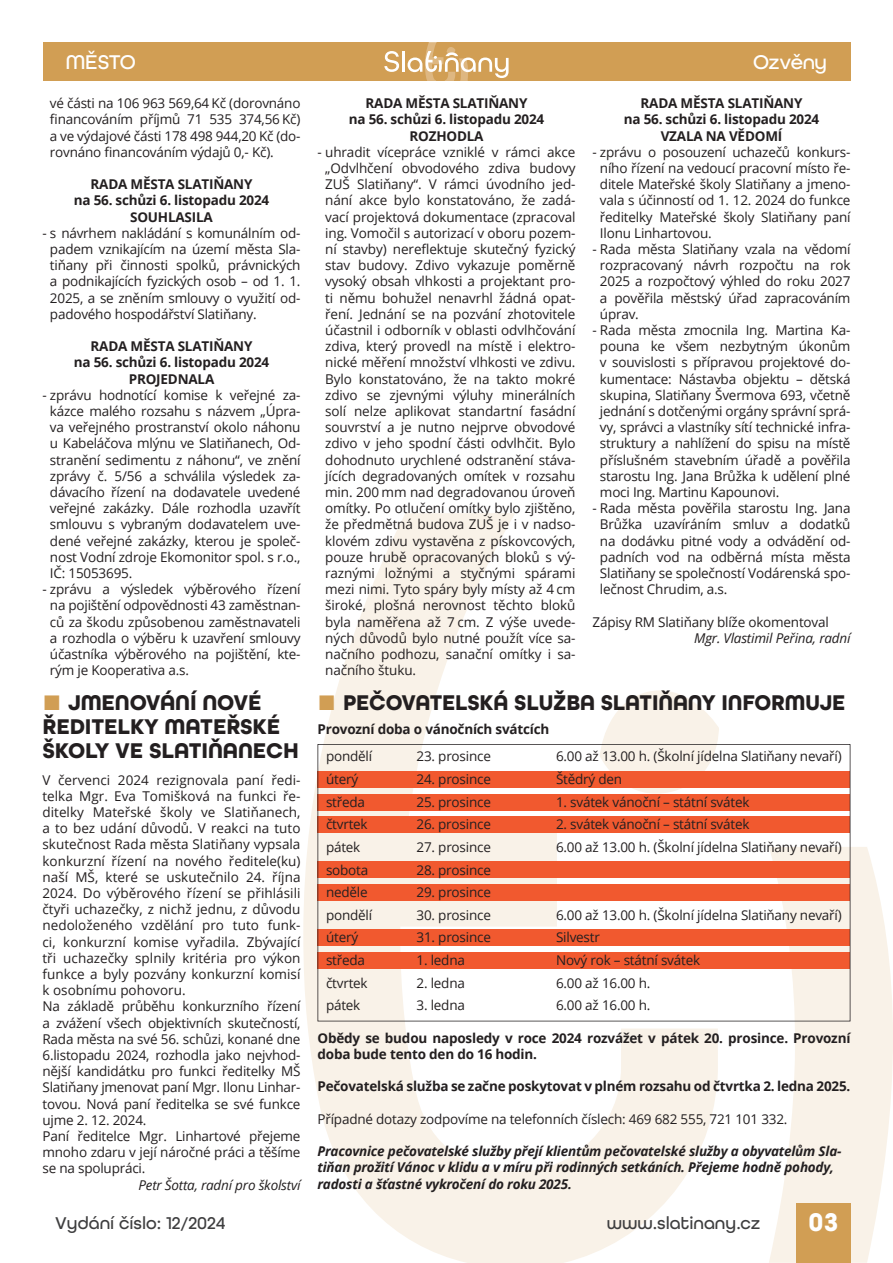
<style>
.page{position:relative;width:893px;height:1263px;background:#fff}
.page>*{position:absolute;margin:0;border:0;box-sizing:border-box;transform-origin:0 0}
.t1{font:700 27px "All Round Gothic";color:#fff}
.t2{font:700 22.5px/24px "All Round Gothic";letter-spacing:-.005em;color:#231f20}
.t3{font:500 21px "All Round Gothic";letter-spacing:-.02em;color:#fff}
.t4{font:500 18px "All Round Gothic";color:#3e3e3f}
.t5{font:13.5px/16.2px "Open Sans";letter-spacing:-.015em;color:#231f20;text-align:justify}
.t6{font:700 13.5px/16.2px "Open Sans";letter-spacing:-.015em;color:#231f20;text-align:center}
.t7{font:italic 700 13.5px/16.2px "Open Sans";letter-spacing:-.015em;color:#231f20}
.t8{font:italic 13.5px "Open Sans";letter-spacing:-.015em;color:#231f20}
.s1{font-family:"Times New Roman";font-size:31.5px;color:#d19e54}
</style>
<div class="page">
<svg style="left:303px;top:513px;width:415px;height:750px"></svg>
<svg style="left:769px;top:847px;width:124px;height:416px;fill:#f9f2e8"></svg>
<svg style="left:600px;top:690px;width:119px;height:54px"></svg>
<div style="left:796px;top:1203px;width:54px;height:60px;background:#d19e54"></div>
<div style="left:43px;top:43px;width:807px;height:38px;background:#d19e54"></div>
<svg style="left:384px;top:51px;width:15px;height:21px"></svg>
<hr style="left:402px;top:51px;width:3px;height:21px;background:#fff">
<svg style="left:408px;top:42px;width:101px;height:39px"></svg>
<svg style="left:317px;top:744px;width:533px;height:277px"></svg>
<h3 class="t3" style="left:66px;top:49px;width:72px">MĚSTO</h3>
<p class="t5" style="left:50px;top:95px;width:252px">vé části na 106 963 569,64 Kč (dorovnáno financováním příjmů 71 535 374,56 Kč) a ve výdajové části 178 498 944,20 Kč (do&shy;rovnáno financováním výdajů 0,- Kč).</p>
<p class="t6" style="left:74px;top:176px;width:197px">RADA MĚSTA SLATIŇANY<br>na 56. schůzi 6. listopadu 2024<br>SOUHLASILA</p>
<p class="t5" style="left:50px;top:224px;width:252px;text-indent:-7px">- s návrhem nakládání s komunálním od&shy;padem vznikajícím na území města Sla&shy;tiňany při činnosti spolků, právnických a podnikajících fyzických osob – od 1. 1.<br>2025, a se zněním smlouvy o využití od&shy;padového hospodářství Slatiňany.</p>
<p class="t6" style="left:74px;top:338px;width:197px">RADA MĚSTA SLATIŇANY<br>na 56. schůzi 6. listopadu 2024<br>PROJEDNALA</p>
<p class="t5" style="left:50px;top:386px;width:252px;text-indent:-7px">- zprávu hodnotící komise k veřejné za&shy;kázce malého rozsahu s názvem „Úpra&shy;va veřejného prostranství okolo náhonu u Kabeláčova mlýnu ve Slatiňanech, Od&shy;stranění sedimentu z náhonu“, ve znění zprávy č. 5/56 a schválila výsledek za&shy;dávacího řízení na dodavatele uvedené veřejné zakázky. Dále rozhodla uzavřít smlouvu s vybraným dodavatelem uve&shy;dené veřejné zakázky, kterou je společ&shy;nost Vodní zdroje Ekomonitor spol. s r.o., IČ: 15053695.</p>
<p class="t5" style="left:50px;top:581px;width:252px;text-indent:-7px">- zprávu a výsledek výběrového řízení na pojištění odpovědnosti 43 zaměstnan&shy;ců za škodu způsobenou zaměstnavateli a rozhodla o výběru k uzavření smlouvy účastníka výběrového na pojištění, kte&shy;rým je Kooperativa a.s.</p>
<p class="t6" style="left:349px;top:95px;width:197px">RADA MĚSTA SLATIŇANY<br>na 56. schůzi 6. listopadu 2024<br>ROZHODLA</p>
<p class="t5" style="left:325px;top:143px;width:252px;text-indent:-8px">- uhradit vícepráce vzniklé v rámci akce „Odvlhčení obvodového zdiva budovy ZUŠ Slatiňany“. V rámci úvodního jed&shy;nání akce bylo konstatováno, že zadá&shy;vací projektová dokumentace (zpracoval ing. Vomočil s autorizací v oboru pozem&shy;ní stavby) nereflektuje skutečný fyzický stav budovy. Zdivo vykazuje poměrně vysoký obsah vlhkosti a projektant pro&shy;ti němu bohužel nenavrhl žádná opat&shy;ření. Jednání se na pozvání zhotovitele účastnil i odborník v oblasti odvlhčování zdiva, který provedl na místě i elektro&shy;nické měření množství vlhkosti ve zdivu.<br>Bylo konstatováno, že na takto mokré zdivo se zjevnými výluhy minerálních solí nelze aplikovat standartní fasádní souvrství a je nutno nejprve obvodové zdivo v jeho spodní části odvlhčit. Bylo dohodnuto urychlené odstranění stáva&shy;jících degradovaných omítek v rozsahu min. 200 mm nad degradovanou úroveň omítky. Po otlučení omítky bylo zjištěno, že předmětná budova ZUŠ je i v nadso&shy;klovém zdivu vystavěna z pískovcových, pouze hrubě opracovaných bloků s vý&shy;raznými ložnými a styčnými spárami mezi nimi. Tyto spáry byly místy až 4 cm široké, plošná nerovnost těchto bloků byla naměřena až 7 cm. Z výše uvede&shy;ných důvodů bylo nutné použít více sa&shy;načního podhozu, sanační omítky i sa&shy;načního štuku.</p>
<h3 class="t3" style="left:753px;top:49px;width:76px">Ozvěny</h3>
<p class="t6" style="left:624px;top:95px;width:197px">RADA MĚSTA SLATIŇANY<br>na 56. schůzi 6. listopadu 2024<br>VZALA NA VĚDOMÍ</p>
<p class="t5" style="left:600px;top:143px;width:252px;text-indent:-7px">- zprávu o posouzení uchazečů konkurs&shy;ního řízení na vedoucí pracovní místo ře&shy;ditele Mateřské školy Slatiňany a jmeno&shy;vala s účinností od 1. 12. 2024 do funkce ředitelky Mateřské školy Slatiňany paní Ilonu Linhartovou.</p>
<p class="t5" style="left:600px;top:241px;width:252px;text-indent:-7px">- Rada města Slatiňany vzala na vědomí rozpracovaný návrh rozpočtu na rok 2025 a rozpočtový výhled do roku 2027 a pověřila městský úřad zapracováním úprav.</p>
<p class="t5" style="left:600px;top:322px;width:252px;text-indent:-7px">- Rada města zmocnila Ing. Martina Ka&shy;pouna ke všem nezbytným úkonům v souvislosti s přípravou projektové do&shy;kumentace: Nástavba objektu – dětská skupina, Slatiňany Švermova 693, včetně jednání s dotčenými orgány správní sprá&shy;vy, správci a vlastníky sítí technické infra&shy;struktury a nahlížení do spisu na místě příslušném stavebním úřadě a pověřila starostu Ing. Jana Brůžka k udělení plné moci Ing. Martinu Kapounovi.</p>
<p class="t5" style="left:600px;top:500px;width:252px;text-indent:-7px">- Rada města pověřila starostu Ing. Jana Brůžka uzavíráním smluv a dodatků na dodávku pitné vody a odvádění od&shy;padních vod na odběrná místa města Slatiňany se společností Vodárenská spo&shy;lečnost Chrudim, a.s.</p>
<p class="t5" style="left:592px;top:613px;width:238px">Zápisy RM Slatiňany blíže okomentoval</p>
<p class="t8" style="left:694px;top:629px;width:158px">Mgr. Vlastimil Peřina, radní</p>
<h2 class="t2" style="left:43px;top:691px;width:258px"><span class="s1">■</span> JMENOVÁNÍ NOVÉ<br>ŘEDITELKY MATEŘSKÉ<br>ŠKOLY VE SLATIŇANECH</h2>
<h2 class="t2" style="left:317px;top:691px;width:529px"><span class="s1">■</span> PEČOVATELSKÁ SLUŽBA SLATIŇANY INFORMUJE</h2>
<p class="t5" style="left:43px;top:771px;width:259px;text-align:left">V červenci 2024 rezignovala paní ředi&shy;telka Mgr. Eva Tomišková na funkci ře&shy;ditelky Mateřské školy ve Slatiňanech, a to bez udání důvodů. V reakci na tuto skutečnost Rada města Slatiňany vypsala konkurzní řízení na nového ředitele(ku) naší MŠ, které se uskutečnilo 24. října 2024. Do výběrového řízení se přihlásili čtyři uchazečky, z nichž jednu, z důvodu nedoloženého vzdělání pro tuto funk&shy;ci, konkurzní komise vyřadila. Zbývající tři uchazečky splnily kritéria pro výkon funkce a byly pozvány konkurzní komisí k osobnímu pohovoru.<br>Na základě průběhu konkurzního řízení a zvážení všech objektivních skutečností, Rada města na své 56. schůzi, konané dne 6.listopadu 2024, rozhodla jako nejvhod&shy;nější kandidátku pro funkci ředitelky MŠ Slatiňany jmenovat paní Mgr. Ilonu Linhar&shy;tovou. Nová paní ředitelka se své funkce ujme 2. 12. 2024.<br>Paní ředitelce Mgr. Linhartové přejeme mnoho zdaru v její náročné práci a těšíme se na spolupráci.</p>
<p class="t8" style="left:138px;top:1175px;width:164px">Petr Šotta, radní pro školství</p>
<p class="t6" style="left:317px;top:721px;width:233px">Provozní doba o vánočních svátcích</p>
<p class="t5" style="left:326px;top:748px;width:48px">pondělí</p>
<p class="t5" style="left:416px;top:748px;width:76px">23. prosince</p>
<p class="t5" style="left:556px;top:748px;width:287px">6.00 až 13.00 h. (Školní jídelna Slatiňany nevaří)</p>
<p class="t5" style="left:326px;top:770px;width:34px">úterý</p>
<p class="t5" style="left:416px;top:770px;width:76px">24. prosince</p>
<p class="t5" style="left:556px;top:770px;width:68px">Štědrý den</p>
<p class="t5" style="left:326px;top:793px;width:41px">středa</p>
<p class="t5" style="left:416px;top:793px;width:76px">25. prosince</p>
<p class="t5" style="left:556px;top:793px;width:195px">1. svátek vánoční – státní svátek</p>
<p class="t5" style="left:326px;top:816px;width:43px">čtvrtek</p>
<p class="t5" style="left:416px;top:816px;width:76px">26. prosince</p>
<p class="t5" style="left:556px;top:816px;width:195px">2. svátek vánoční – státní svátek</p>
<p class="t5" style="left:326px;top:838px;width:36px">pátek</p>
<p class="t5" style="left:416px;top:838px;width:76px">27. prosince</p>
<p class="t5" style="left:556px;top:838px;width:287px">6.00 až 13.00 h. (Školní jídelna Slatiňany nevaří)</p>
<p class="t5" style="left:326px;top:861px;width:44px">sobota</p>
<p class="t5" style="left:416px;top:861px;width:76px">28. prosince</p>
<p class="t5" style="left:326px;top:884px;width:43px">neděle</p>
<p class="t5" style="left:416px;top:884px;width:76px">29. prosince</p>
<p class="t5" style="left:326px;top:906px;width:48px">pondělí</p>
<p class="t5" style="left:416px;top:906px;width:76px">30. prosince</p>
<p class="t5" style="left:556px;top:906px;width:287px">6.00 až 13.00 h. (Školní jídelna Slatiňany nevaří)</p>
<p class="t5" style="left:326px;top:929px;width:34px">úterý</p>
<p class="t5" style="left:416px;top:929px;width:76px">31. prosince</p>
<p class="t5" style="left:556px;top:929px;width:45px">Silvestr</p>
<p class="t5" style="left:326px;top:952px;width:41px">středa</p>
<p class="t5" style="left:416px;top:952px;width:50px">1. ledna</p>
<p class="t5" style="left:556px;top:952px;width:146px">Nový rok – státní svátek</p>
<p class="t5" style="left:326px;top:974px;width:43px">čtvrtek</p>
<p class="t5" style="left:416px;top:974px;width:50px">2. ledna</p>
<p class="t5" style="left:556px;top:974px;width:96px">6.00 až 16.00 h.</p>
<p class="t5" style="left:326px;top:997px;width:36px">pátek</p>
<p class="t5" style="left:416px;top:997px;width:50px">3. ledna</p>
<p class="t5" style="left:556px;top:997px;width:96px">6.00 až 16.00 h.</p>
<p class="t6" style="left:317px;top:1029px;width:534px;text-align:left">Obědy se budou naposledy v roce 2024 rozvážet v pátek 20. prosince. Provozní doba bude tento den do 16 hodin.</p>
<p class="t6" style="left:317px;top:1078px;width:534px">Pečovatelská služba se začne poskytovat v plném rozsahu od čtvrtka 2. ledna 2025.</p>
<p class="t5" style="left:317px;top:1110px;width:471px">Případné dotazy zodpovíme na telefonních číslech: 469 682 555, 721 101 332.</p>
<p class="t7" style="left:317px;top:1143px;width:525px">Pracovnice pečovatelské služby přejí klientům pečovatelské služby a obyvatelům Sla&shy;tiňan prožití Vánoc v klidu a v míru při rodinných setkáních. Přejeme hodně pohody, radosti a šťastné vykročení do roku 2025.</p>
<h3 class="t4" style="left:55px;top:1212px;width:172px">Vydání číslo: 12/2024</h3>
<h3 class="t4" style="left:607px;top:1212px;width:155px">www.slatinany.cz</h3>
<h1 class="t1" style="left:809px;top:1206px;width:31px">03</h1>
</div>
